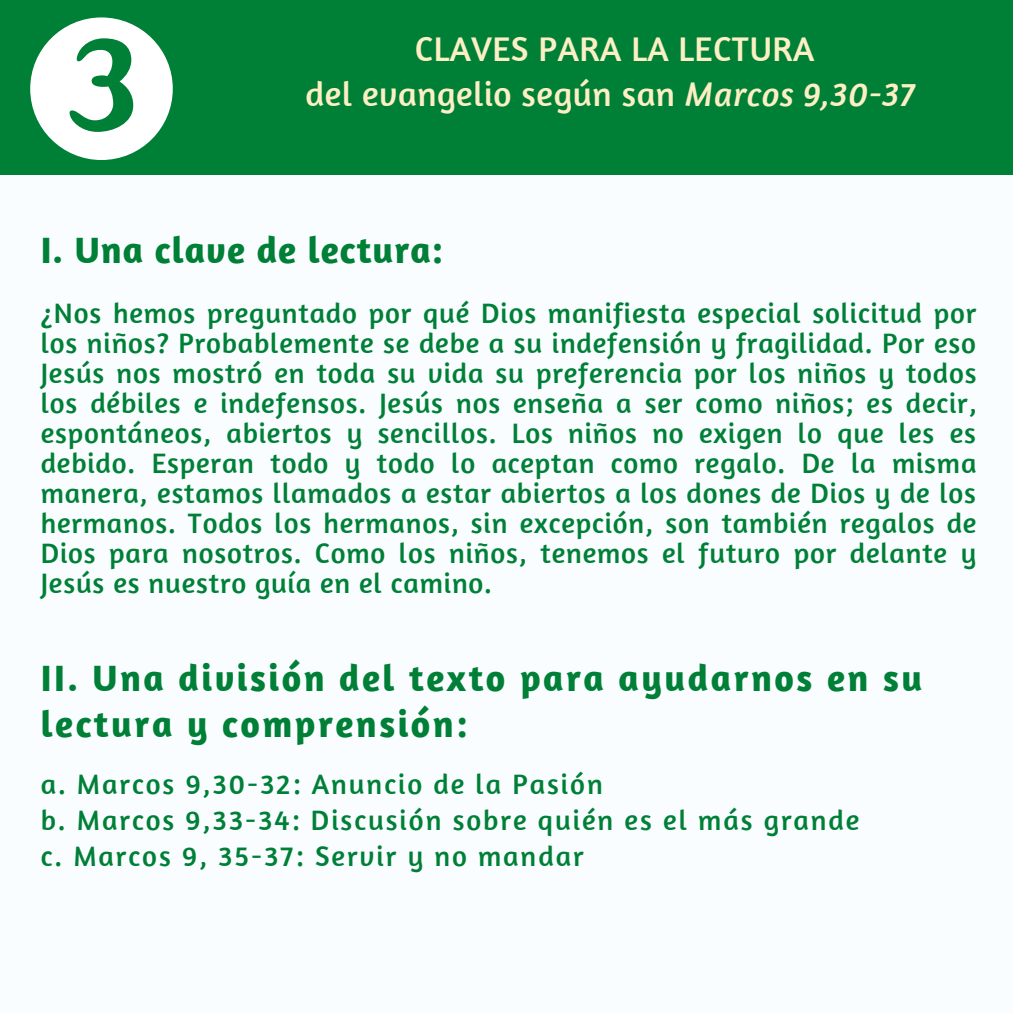
<style>
.page{position:relative;width:1013px;height:1013px;background:#fff}
.page>*{position:absolute;margin:0;border:0;box-sizing:border-box;transform-origin:0 0}
.t1{font:700 37.5px/46.8px "Amaranth";letter-spacing:.065em;color:#008037}
.t2{font:700 37.5px "Amaranth";letter-spacing:.03em;color:#008037}
.t3{font:35px "Amaranth";letter-spacing:.015em;color:#fdefc4}
.t4{font:28.75px/30px "Amaranth";letter-spacing:.065em;color:#008037;text-align:justify}
.s1{font-style:italic}
</style>
<div class="page">
<div style="left:0;top:0;width:1012px;height:1012px;background:#008037"></div>
<div style="left:0;top:175px;width:1012px;height:837px;background:#fafdff"></div>
<svg style="left:30px;top:17px;width:143px;height:143px"></svg>
<p class="t3" style="left:415px;top:27px;width:401px">CLAVES PARA LA LECTURA</p>
<p class="t3" style="left:305px;top:72px;width:611px">del evangelio según san <span class="s1">Marcos 9,30-37</span></p>
<p class="t2" style="left:41px;top:226px;width:404px">I. Una clave de lectura:</p>
<p class="t4" style="left:41px;top:297px;width:937px">¿Nos hemos preguntado por qué Dios manifiesta especial solicitud por los niños? Probablemente se debe a su indefensión y fragilidad. Por eso Jesús nos mostró en toda su vida su preferencia por los niños y todos los débiles e indefensos. Jesús nos enseña a ser como niños; es decir, espontáneos, abiertos y sencillos. Los niños no exigen lo que les es debido. Esperan todo y todo lo aceptan como regalo. De la misma manera, estamos llamados a estar abiertos a los dones de Dios y de los hermanos. Todos los hermanos, sin excepción, son también regalos de Dios para nosotros. Como los niños, tenemos el futuro por delante y Jesús es nuestro guía en el camino.</p>
<p class="t1" style="left:41px;top:653px;width:883px">II. Una división del texto para ayudarnos en su lectura y comprensión:</p>
<p class="t4" style="left:41px;top:768px;width:563px">a. Marcos 9,30-32: Anuncio de la Pasión</p>
<p class="t4" style="left:41px;top:804px;width:820px">b. Marcos 9,33-34: Discusión sobre quién es el más grande</p>
<p class="t4" style="left:41px;top:840px;width:544px">c. Marcos 9, 35-37: Servir y no mandar</p>
</div>
